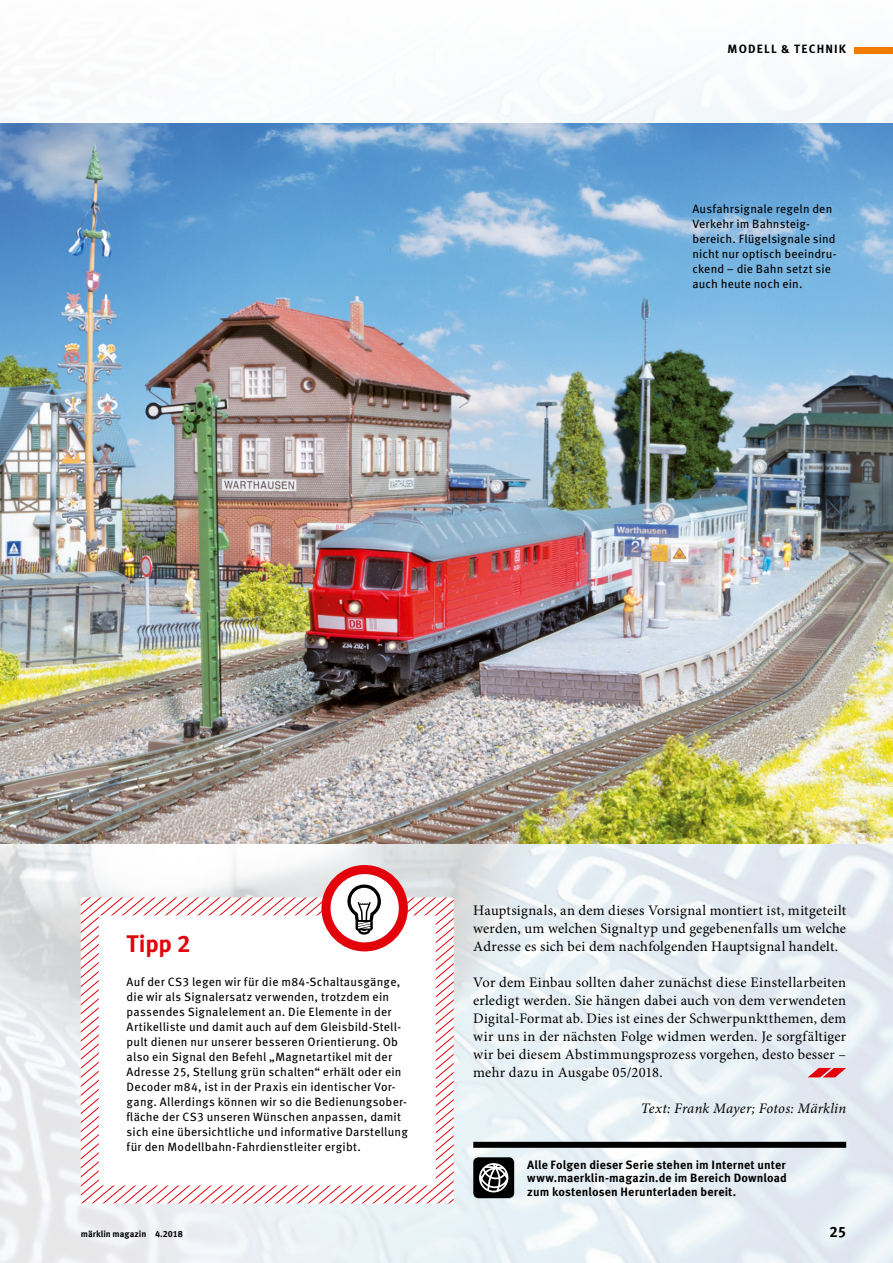
<style>
.page{position:relative;width:893px;height:1263px;background:#fff}
.page>*{position:absolute;margin:0;border:0;box-sizing:border-box;transform-origin:0 0}
._60_Ü_Infokasten{font:700 24px "Meta OT";color:#e3000b}
.t1{font:700 15px "Meta OT";color:#000}
._41_FT{font:14.55px/18px "Minion Pro";letter-spacing:.015em;color:#000;text-align:justify}
._44_Autorenzeile{font:italic 14.55px "Minion Pro";letter-spacing:.015em;color:#000}
._62_Infokasten_FT{font:12px/15px "Meta OT";letter-spacing:.02em;color:#000}
._72_BU_links{font:12px/15px "Meta OT";letter-spacing:.01em;color:#000}
._74_info_weblink{font:700 12px/13.5px "Meta OT";letter-spacing:.01em;color:#000;text-align:justify}
._00_Kolumentitel_leb{font:700 12px "Meta OT";letter-spacing:.1em;color:#000}
.t2{font:700 9px "Meta OT";color:#000}
</style>
<div class="page">
<img style="left:0;top:47px;width:893px;height:1216px">
<img style="left:0;top:123px;width:893px;height:720px">
<svg style="left:81px;top:897px;width:373px;height:306px"></svg>
<svg style="left:326px;top:869px;width:77px;height:78px"></svg>
<div style="left:321px;top:865px;width:87px;height:86px;border:9px solid #e3000b;border-radius:50%"></div>
<svg style="left:346px;top:884px;width:35px;height:51px"></svg>
<svg style="left:808px;top:1068px;width:38px;height:9px"></svg>
<div style="left:473px;top:1157px;width:41px;height:41px;background:#000;border-radius:5px"></div>
<svg style="left:479px;top:1163px;width:29px;height:29px"></svg>
<div style="left:473px;top:1142px;width:373px;height:6px;background:#000"></div>
<div style="left:855px;top:47px;width:38px;height:6px;background:#ef7c00"></div>
<p class="_00_Kolumentitel_leb" style="left:728px;top:41px;width:120px">MODELL &amp; TECHNIK</p>
<p class="_72_BU_links" style="left:692px;top:202px;width:146px">Ausfahrsignale regeln den<br>Verkehr im Bahnsteig&shy;bereich. Flügelsignale sind nicht nur optisch beeindru&shy;ckend – die Bahn setzt sie auch heute noch ein.</p>
<p class="_60_Ü_Infokasten" style="left:127px;top:928px;width:66px">Tipp 2</p>
<p class="_62_Infokasten_FT" style="left:127px;top:974px;width:283px">Auf der CS3 legen wir für die m84-Schaltausgänge, die wir als Signalersatz verwenden, trotzdem ein passendes Signalelement an. Die Elemente in der Artikelliste und damit auch auf dem Gleisbild-Stell&shy;pult dienen nur unserer besseren Orientierung. Ob also ein Signal den Befehl „Magnetartikel mit der Adresse 25, Stellung grün schalten“ erhält oder ein Decoder m84, ist in der Praxis ein identischer Vor&shy;gang. Allerdings können wir so die Bedienungsober&shy;fläche der CS3 unseren Wünschen anpassen, damit sich eine übersichtliche und informative Darstellung für den Modellbahn-Fahrdienstleiter ergibt.</p>
<p class="_41_FT" style="left:473px;top:902px;width:374px">Hauptsignals, an dem dieses Vorsignal montiert ist, mitgeteilt werden, um welchen Signaltyp und gegebenenfalls um welche Adresse es sich bei dem nachfolgenden Hauptsignal handelt.</p>
<p class="_41_FT" style="left:473px;top:974px;width:374px">Vor dem Einbau sollten daher zunächst diese Einstellarbeiten erledigt werden. Sie hängen dabei auch von dem verwendeten Digital-Format ab. Dies ist eines der Schwerpunktthemen, dem wir uns in der nächsten Folge widmen werden. Je sorgfältiger wir bei diesem Abstimmungsprozess vorgehen, desto besser – mehr dazu in Ausgabe 05/2018.</p>
<p class="_44_Autorenzeile" style="left:641px;top:1099px;width:207px">Text: Frank Mayer; Fotos: Märklin</p>
<p class="_74_info_weblink" style="left:527px;top:1158px;width:261px">Alle Folgen dieser Serie stehen im Internet unter www.maerklin-magazin.de im Bereich Download zum kostenlosen Herunterladen bereit.</p>
<p class="t2" style="left:81px;top:1228px;width:104px">märklin magazin 4.2018</p>
<p class="t1" style="left:830px;top:1222px;width:18px">25</p>
</div>
